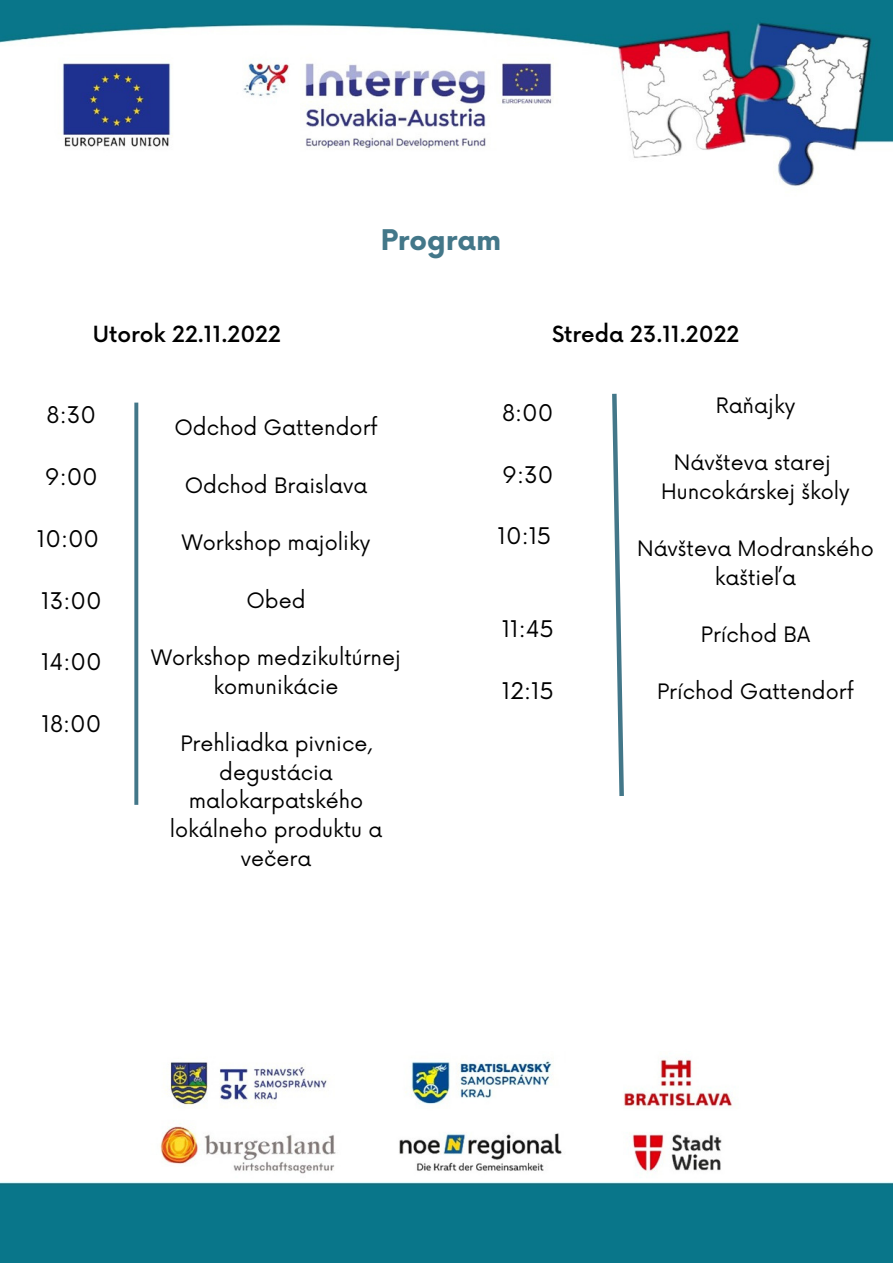
<style>
.page{position:relative;width:893px;height:1263px;background:#fff}
.page>*{position:absolute;margin:0;border:0;box-sizing:border-box;transform-origin:0 0}
.t1{font:700 27.75px "Now";color:#437789}
.t2{font:22.42px "Now";color:#000}
.t3{font:500 21.67px "Now";color:#000}
.t4{font:20.7px/28.7px "Now";color:#000;text-align:center}
</style>
<div class="page">
<img style="left:0;top:0;width:893px;height:1263px">
<svg style="left:134px;top:403px;width:4px;height:402px;background:#548393"></svg>
<svg style="left:610px;top:389px;width:16px;height:411px"></svg>
<h1 class="t1" style="left:381px;top:225px;width:122px">Program</h1>
<p class="t3" style="left:93px;top:323px;width:190px">Utorok 22.11.2022</p>
<p class="t3" style="left:552px;top:323px;width:189px">Streda 23.11.2022</p>
<p class="t2" style="left:47px;top:402px;width:51px">8:30</p>
<p class="t2" style="left:45px;top:464px;width:54px">9:00</p>
<p class="t2" style="left:37px;top:526px;width:64px">10:00</p>
<p class="t2" style="left:41px;top:588px;width:62px">13:00</p>
<p class="t2" style="left:41px;top:650px;width:62px">14:00</p>
<p class="t2" style="left:41px;top:712px;width:61px">18:00</p>
<p class="t4" style="left:174px;top:415px;width:205px">Odchod Gattendorf</p>
<p class="t4" style="left:185px;top:472px;width:184px">Odchod Braislava</p>
<p class="t4" style="left:182px;top:529px;width:190px">Workshop majoliky</p>
<p class="t4" style="left:246px;top:587px;width:61px">Obed</p>
<p class="t4" style="left:151px;top:644px;width:251px">Workshop medzikultúrnej komunikácie</p>
<p class="t4" style="left:170px;top:730px;width:214px">Prehliadka pivnice, degustácia malokarpatského lokálneho produktu a večera</p>
<p class="t2" style="left:502px;top:400px;width:53px">8:00</p>
<p class="t2" style="left:502px;top:462px;width:53px">9:30</p>
<p class="t2" style="left:497px;top:524px;width:55px">10:15</p>
<p class="t2" style="left:502px;top:617px;width:54px">11:45</p>
<p class="t2" style="left:502px;top:678px;width:53px">12:15</p>
<p class="t4" style="left:715px;top:392px;width:81px">Raňajky</p>
<p class="t4" style="left:661px;top:449px;width:190px">Návšteva starej<br>Huncokárskej školy</p>
<p class="t4" style="left:637px;top:535px;width:238px">Návšteva Modranského kaštieľa</p>
<p class="t4" style="left:701px;top:621px;width:111px">Príchod BA</p>
<p class="t4" style="left:657px;top:679px;width:198px">Príchod Gattendorf</p>
</div>
